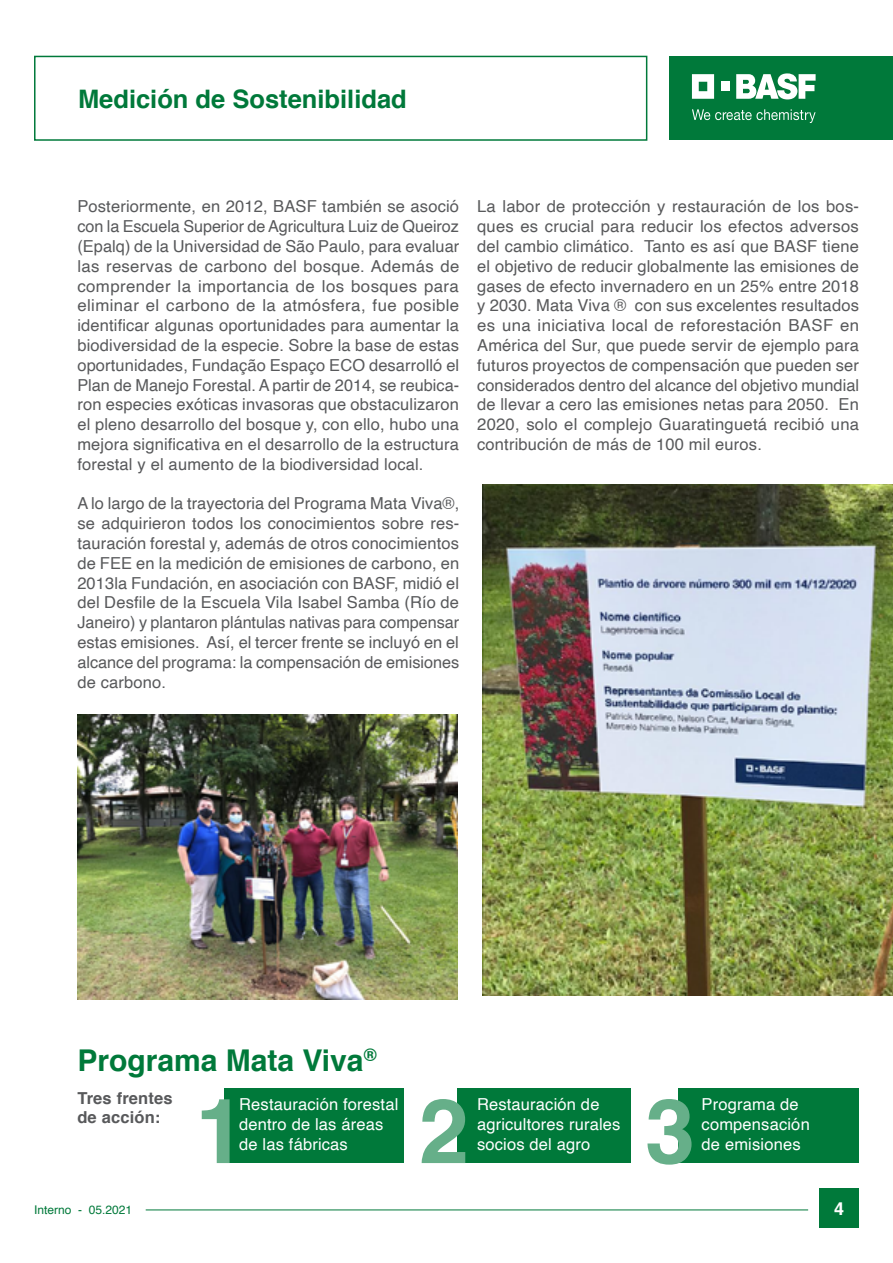
<style>
.page{position:relative;width:893px;height:1263px;background:#fff}
.page>*{position:absolute;margin:0;border:0;box-sizing:border-box;transform-origin:0 0}
.t1{font:700 90px "Helvetica";color:#66af89}
.t2{font:700 30px "Helvetica";color:#00793a}
.t3{font:700 25.5px "Helvetica";color:#00793a}
.t4{font:700 18px "Helvetica";color:#fff}
.t5{font:16.5px/19.8px "Helvetica";letter-spacing:.01em;color:#58595b;text-align:justify}
.t6{font:16.5px/19.8px "Helvetica";letter-spacing:.01em;color:#fff}
.t7{font:700 16.5px/19.8px "Helvetica";letter-spacing:.01em;color:#58595b}
.t8{font:12px "Helvetica";color:#00793a}
</style>
<div class="page">
<div style="left:669px;top:56px;width:224px;height:84px;background:#00793a"></div>
<svg style="left:692px;top:74px;width:22px;height:25px"></svg>
<div style="left:721px;top:82px;width:8px;height:9px;background:#fff"></div>
<svg style="left:736px;top:73px;width:80px;height:26px"></svg>
<svg style="left:692px;top:109px;width:124px;height:14px"></svg>
<div style="left:34px;top:56px;width:613px;height:85px;border:2px solid #00793a"></div>
<hr style="left:146px;top:1209px;width:662px;height:1px;background:#00793a">
<div style="left:819px;top:1188px;width:40px;height:40px;background:#00793a"></div>
<div style="left:224px;top:1089px;width:180px;height:74px;background:#00793a"></div>
<div style="left:457px;top:1089px;width:173px;height:74px;background:#00793a"></div>
<div style="left:678px;top:1089px;width:181px;height:74px;background:#00793a"></div>
<img style="left:483px;top:485px;width:410px;height:510px">
<img style="left:77px;top:714px;width:380px;height:285px">
<h3 class="t3" style="left:78px;top:78px;width:330px">Medición de Sostenibilidad</h3>
<p class="t5" style="left:77px;top:197px;width:383px">Posteriormente, en 2012, BASF también se asoció con la Escuela Superior de Agricultura Luiz de Queiroz (Epalq) de la Universidad de São Paulo, para evaluar las reservas de carbono del bosque. Además de comprender la importancia de los bosques para eliminar el carbono de la atmósfera, fue posible identificar algunas oportunidades para aumentar la biodiversidad de la especie. Sobre la base de estas oportunidades, Fundação Espaço ECO desarrolló el Plan de Manejo Forestal. A partir de 2014, se reubica&shy;ron especies exóticas invasoras que obstaculizaron el pleno desarrollo del bosque y, con ello, hubo una mejora significativa en el desarrollo de la estructura forestal y el aumento de la biodiversidad local.</p>
<p class="t5" style="left:77px;top:494px;width:383px">A lo largo de la trayectoria del Programa Mata Viva®, se adquirieron todos los conocimientos sobre res&shy;tauración forestal y, además de otros conocimientos de FEE en la medición de emisiones de carbono, en 2013la Fundación, en asociación con BASF, midió el del Desfile de la Escuela Vila Isabel Samba (Río de Janeiro) y plantaron plántulas nativas para compensar estas emisiones. Así, el tercer frente se incluyó en el alcance del programa: la compensación de emisiones de carbono.</p>
<p class="t5" style="left:477px;top:197px;width:383px">La labor de protección y restauración de los bos&shy;ques es crucial para reducir los efectos adversos del cambio climático. Tanto es así que BASF tiene el objetivo de reducir globalmente las emisiones de gases de efecto invernadero en un 25% entre 2018 y 2030. Mata Viva ® con sus excelentes resultados es una iniciativa local de reforestación BASF en América del Sur, que puede servir de ejemplo para futuros proyectos de compensación que pueden ser considerados dentro del alcance del objetivo mundial de llevar a cero las emisiones netas para 2050. En 2020, solo el complejo Guaratinguetá recibió una contribución de más de 100 mil euros.</p>
<h2 class="t2" style="left:77px;top:1036px;width:301px">Programa Mata Viva<sup>®</sup></h2>
<h1 class="t1" style="left:195px;top:1059px;width:52px">1</h1>
<h1 class="t1" style="left:419px;top:1059px;width:52px">2</h1>
<h1 class="t1" style="left:645px;top:1059px;width:52px">3</h1>
<p class="t7" style="left:77px;top:1088px;width:97px">Tres frentes de acción:</p>
<p class="t6" style="left:239px;top:1095px;width:161px">Restauración forestal dentro de las áreas de las fábricas</p>
<p class="t6" style="left:477px;top:1095px;width:145px">Restauración de agricultores rurales socios del agro</p>
<p class="t6" style="left:702px;top:1095px;width:110px">Programa de compensación de emisiones</p>
<p class="t8" style="left:34px;top:1200px;width:100px">Interno - 05.2021</p>
<p class="t4" style="left:834px;top:1194px;width:12px">4</p>
</div>
